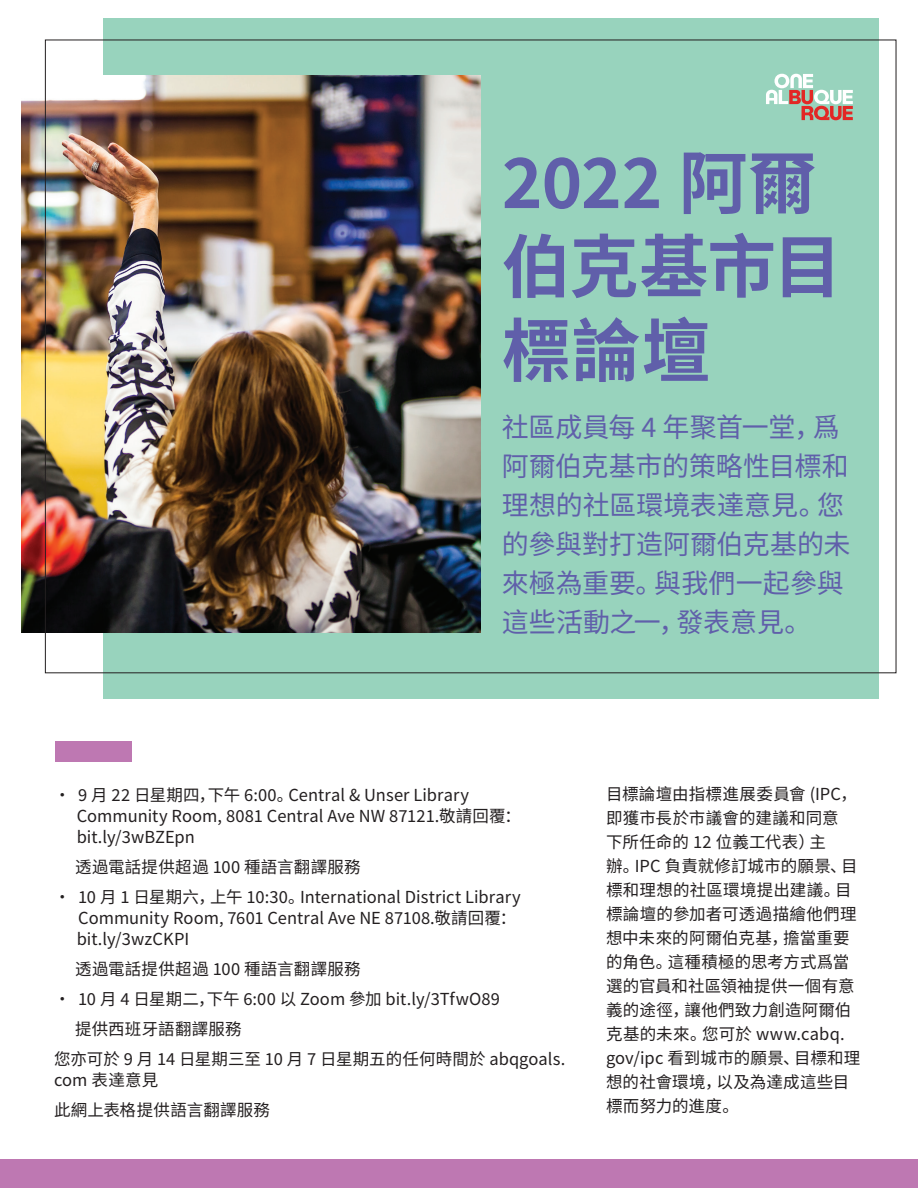
<style>
.page{position:relative;width:918px;height:1188px;background:#fff}
.page>*{position:absolute;margin:0;border:0;box-sizing:border-box;transform-origin:0 0}
.t1{font:700 69px/84px "Source Han Sans TW";letter-spacing:-.005em;color:#605faa}
.t2{font:27px/39px "Source Han Sans CN";letter-spacing:-.005em;color:#605faa}
.t3{font:16.5px/24px "Source Han Sans CN";letter-spacing:.005em;color:#231f20}
</style>
<div class="page">
<div style="left:103px;top:18px;width:775px;height:680px;background:#98d3bd"></div>
<img style="left:21px;top:76px;width:460px;height:556px">
<svg style="left:766px;top:74px;width:87px;height:46px"></svg>
<div style="left:56px;top:741px;width:76px;height:21px;background:#be78b2"></div>
<div style="left:0;top:1159px;width:918px;height:29px;background:#be78b2"></div>
<h1 class="t1" style="left:502px;top:142px;width:342px">2022 阿爾伯克基市目標論壇</h1>
<h2 class="t2" style="left:502px;top:408px;width:350px">社區成員每 4 年聚首一堂，爲阿爾伯克基市的策略性目標和理想的社區環境表達意見。您的參與對打造阿爾伯克基的未來極為重要。與我們一起參與這些活動之一，發表意見。</h2>
<p class="t3" style="left:77px;top:785px;width:446px;line-height:21px;text-indent:-23px">• 9 月 22 日星期四，下午 6:00。Central &amp; Unser Library<br>Community Room, 8081 Central Ave NW 87121.敬請回覆：bit.ly/3wBZEpn</p>
<p class="t3" style="left:75px;top:855px;width:287px">透過電話提供超過 100 種語言翻譯服務</p>
<p class="t3" style="left:77px;top:887px;width:446px;line-height:21px;text-indent:-23px">• 10 月 1 日星期六，上午 10:30。International District Library<br>Community Room, 7601 Central Ave NE 87108.敬請回覆：bit.ly/3wzCKPI</p>
<p class="t3" style="left:75px;top:957px;width:287px">透過電話提供超過 100 種語言翻譯服務</p>
<p class="t3" style="left:54px;top:987px;width:447px">• 10 月 4 日星期二，下午 6:00 以 Zoom 參加 bit.ly/3TfwO89</p>
<p class="t3" style="left:75px;top:1017px;width:168px">提供西班牙語翻譯服務</p>
<p class="t3" style="left:54px;top:1047px;width:513px">您亦可於 9 月 14 日星期三至 10 月 7 日星期五的任何時間於 abqgoals.</p>
<p class="t3" style="left:54px;top:1065px;width:218px;line-height:30px">com 表達意見<br>此網上表格提供語言翻譯服務</p>
<p class="t3" style="left:606px;top:782px;width:256px">目標論壇由指標進展委員會 (IPC，即獲市長於市議會的建議和同意<br>下所任命的 12 位義工代表）主<br>辦。IPC 負責就修訂城市的願景、目標和理想的社區環境提出建議。目標論壇的參加者可透過描繪他們理想中未來的阿爾伯克基，擔當重要的角色。這種積極的思考方式爲當選的官員和社區領袖提供一個有意義的途徑，讓他們致力創造阿爾伯克基的未來。您可於 www.cabq. gov/ipc 看到城市的願景、目標和理想的社會環境，以及為達成這些目標而努力的進度。</p>
</div>
